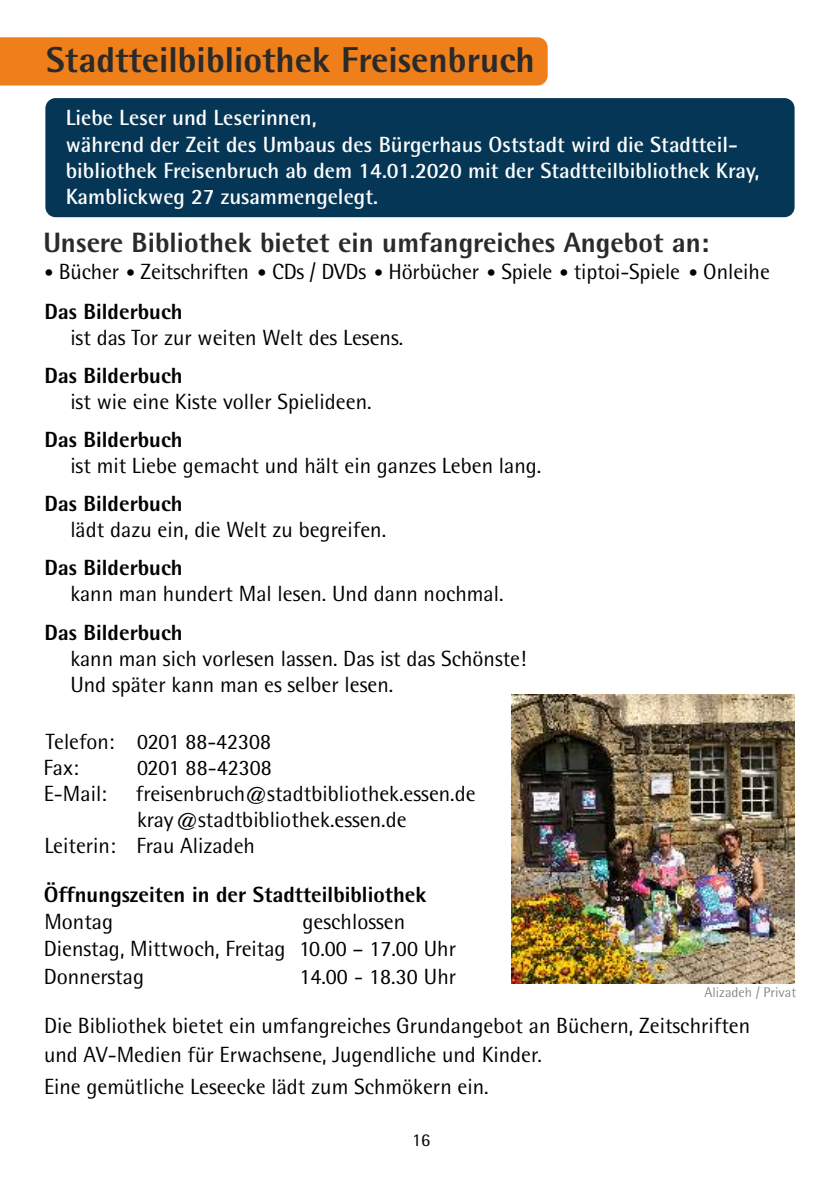
<style>
.page{position:relative;width:840px;height:1191px;background:#fff}
.page>*{position:absolute;margin:0;border:0;box-sizing:border-box;transform-origin:0 0}
.t1{font:800 36px "Rotis Semi Sans Std";color:#2b2a29}
.t2{font:800 28px "Rotis Semi Sans Std";color:#2b2a29}
.t3{font:22px/26px "Rotis Semi Sans Std";color:#000}
.t4{font:700 22px/26.4px "Rotis Semi Sans Std";color:#fefefe}
.t5{font:800 22px "Rotis Semi Sans Std";color:#000}
.t6{font:18px "Rotis Semi Sans Std";color:#000}
.t7{font:14px "Rotis Semi Sans Std";color:#898989}
.s1{font-size:18px}
.s2{font-weight:800}
</style>
<div class="page">
<div style="left:0;top:37px;width:547px;height:48px;background:#ef7f1a"></div>
<div style="left:45px;top:98px;width:749px;height:119px;background:#053655;border-radius:10px"></div>
<img style="left:511px;top:694px;width:283px;height:289px">
<h1 class="t1" style="left:46px;top:47px;width:490px">Stadtteilbibliothek Freisenbruch</h1>
<p class="t4" style="left:66px;top:107px;width:694px">Liebe Leser und Leserinnen,<br>während der Zeit des Umbaus des Bürgerhaus Oststadt wird die Stadtteil&shy;bibliothek Freisenbruch ab dem 14.01.2020 mit der Stadtteilbibliothek Kray, Kamblickweg 27 zusammengelegt.</p>
<p class="t2" style="left:44px;top:232px;width:666px">Unsere Bibliothek bietet ein umfangreiches Angebot an:</p>
<p class="t3" style="left:44px;top:254px;width:726px;line-height:40px"><span class="s1">•</span> Bücher <span class="s1">•</span> Zeitschriften <span class="s1">•</span> CDs / DVDs <span class="s1">•</span> Hörbücher <span class="s1">•</span> Spiele <span class="s1">•</span> tiptoi-Spiele <span class="s1">•</span> Onleihe<br><span class="s2">Das Bilderbuch</span></p>
<p class="t3" style="left:70px;top:327px;width:334px">ist das Tor zur weiten Welt des Lesens.</p>
<p class="t5" style="left:44px;top:367px;width:140px">Das Bilderbuch</p>
<p class="t3" style="left:70px;top:391px;width:302px">ist wie eine Kiste voller Spielideen.</p>
<p class="t5" style="left:44px;top:431px;width:140px">Das Bilderbuch</p>
<p class="t3" style="left:70px;top:455px;width:472px">ist mit Liebe gemacht und hält ein ganzes Leben lang.</p>
<p class="t5" style="left:44px;top:495px;width:140px">Das Bilderbuch</p>
<p class="t3" style="left:70px;top:519px;width:317px">lädt dazu ein, die Welt zu begreifen.</p>
<p class="t5" style="left:44px;top:559px;width:140px">Das Bilderbuch</p>
<p class="t3" style="left:70px;top:584px;width:434px">kann man hundert Mal lesen. Und dann nochmal.</p>
<p class="t5" style="left:44px;top:624px;width:140px">Das Bilderbuch</p>
<p class="t3" style="left:70px;top:648px;width:457px">kann man sich vorlesen lassen. Das ist das Schönste!<br>Und später kann man es selber lesen.</p>
<p class="t3" style="left:43px;top:731px;width:229px">Telefon: 0201 88-42308<br>Fax:<br>E-Mail:</p>
<p class="t3" style="left:137px;top:757px;width:136px">0201 88-42308</p>
<p class="t3" style="left:136px;top:783px;width:341px">freisenbruch@stadtbibliothek.essen.de</p>
<p class="t3" style="left:137px;top:809px;width:271px">kray @stadtbibliothek.essen.de</p>
<p class="t3" style="left:44px;top:835px;width:212px">Leiterin: Frau Alizadeh</p>
<p class="t5" style="left:44px;top:886px;width:384px">Öffnungszeiten in der Stadtteilbibliothek</p>
<p class="t3" style="left:44px;top:911px;width:70px">Montag</p>
<p class="t3" style="left:44px;top:911px;width:413px;line-height:27.2px;text-indent:258px">geschlossen<br>Dienstag, Mittwoch, Freitag 10.00 – 17.00 Uhr<br>Donnerstag</p>
<p class="t3" style="left:299px;top:966px;width:158px">14.00 - 18.30 Uhr</p>
<p class="t7" style="left:704px;top:987px;width:93px">Alizadeh / Privat</p>
<p class="t3" style="left:44px;top:1015px;width:707px">Die Bibliothek bietet ein umfangreiches Grundangebot an Büchern, Zeitschriften</p>
<p class="t3" style="left:44px;top:1041px;width:499px;line-height:32px">und AV-Medien für Erwachsene, Jugendliche und Kinder.<br>Eine gemütliche Leseecke lädt zum Schmökern ein.</p>
<p class="t6" style="left:412px;top:1133px;width:20px">16</p>
</div>
